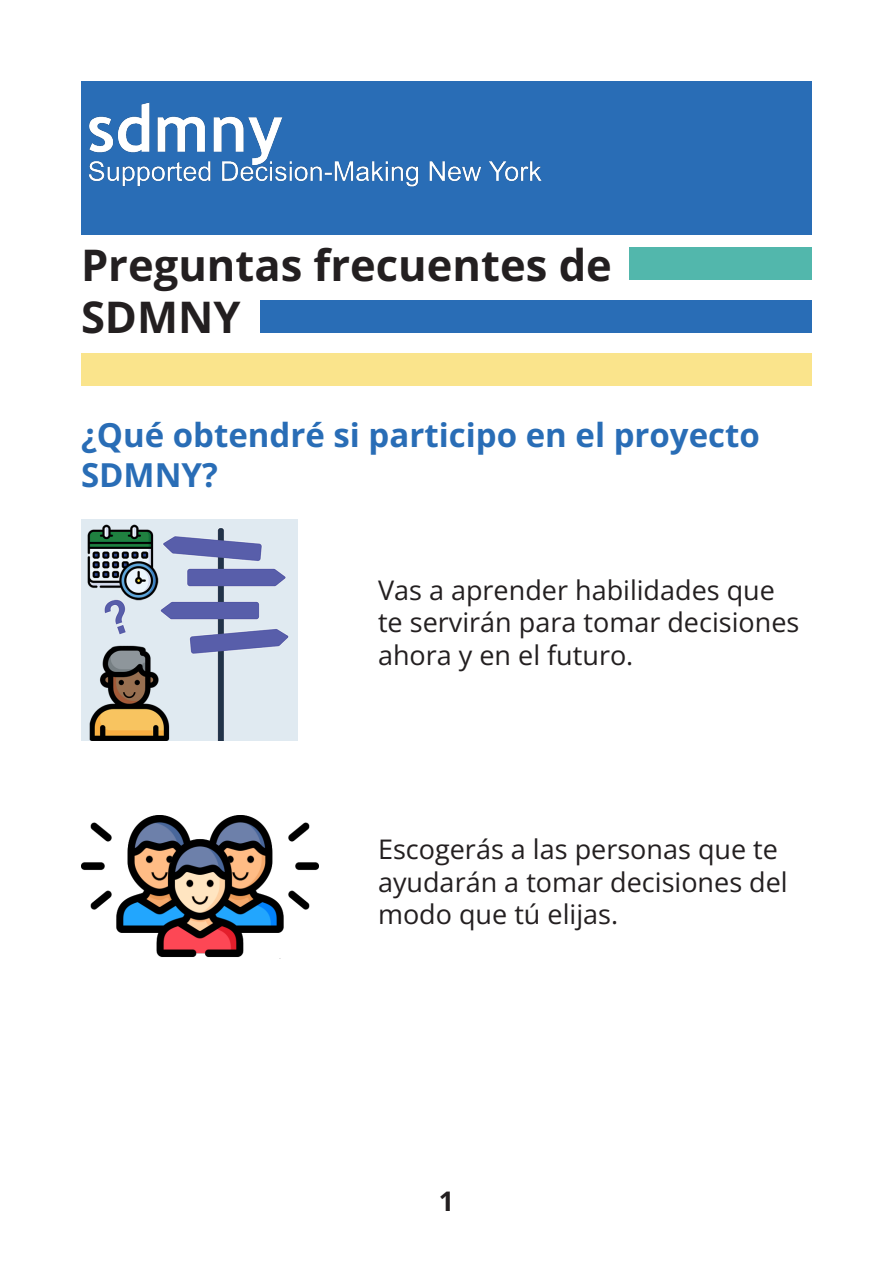
<style>
.page{position:relative;width:893px;height:1263px;background:#fff}
.page>*{position:absolute;margin:0;border:0;box-sizing:border-box;transform-origin:0 0}
.t1{font:700 43.5px/52.2px "Open Sans";color:#231f20}
.t2{font:700 33px/39.6px "Open Sans";color:#296db6}
.t3{font:27px/32.4px "Open Sans";color:#231f20}
.t4{font:700 27px "Open Sans";color:#231f20}
</style>
<div class="page">
<div style="left:630px;top:247px;width:182px;height:33px;background:#52b7ac"></div>
<div style="left:261px;top:300px;width:551px;height:33px;background:#296db6"></div>
<div style="left:81px;top:353px;width:731px;height:33px;background:#fae48c"></div>
<div style="left:81px;top:81px;width:731px;height:153px;background:#296db6"></div>
<img style="left:88px;top:102px;width:454px;height:85px">
<img style="left:81px;top:520px;width:216px;height:220px">
<img style="left:81px;top:815px;width:237px;height:142px">
<p class="t1" style="left:81px;top:238px;width:532px">Preguntas frecuentes de<br>SDMNY</p>
<p class="t2" style="left:81px;top:414px;width:680px">¿Qué obtendré si participo en el proyecto<br>SDMNY?</p>
<p class="t3" style="left:378px;top:573px;width:423px">Vas a aprender habilidades que te servirán para tomar decisiones ahora y en el futuro.</p>
<p class="t3" style="left:378px;top:833px;width:411px">Escogerás a las personas que te ayudarán a tomar decisiones del modo que tú elijas.</p>
<p class="t4" style="left:439px;top:1182px;width:17px">1</p>
</div>
